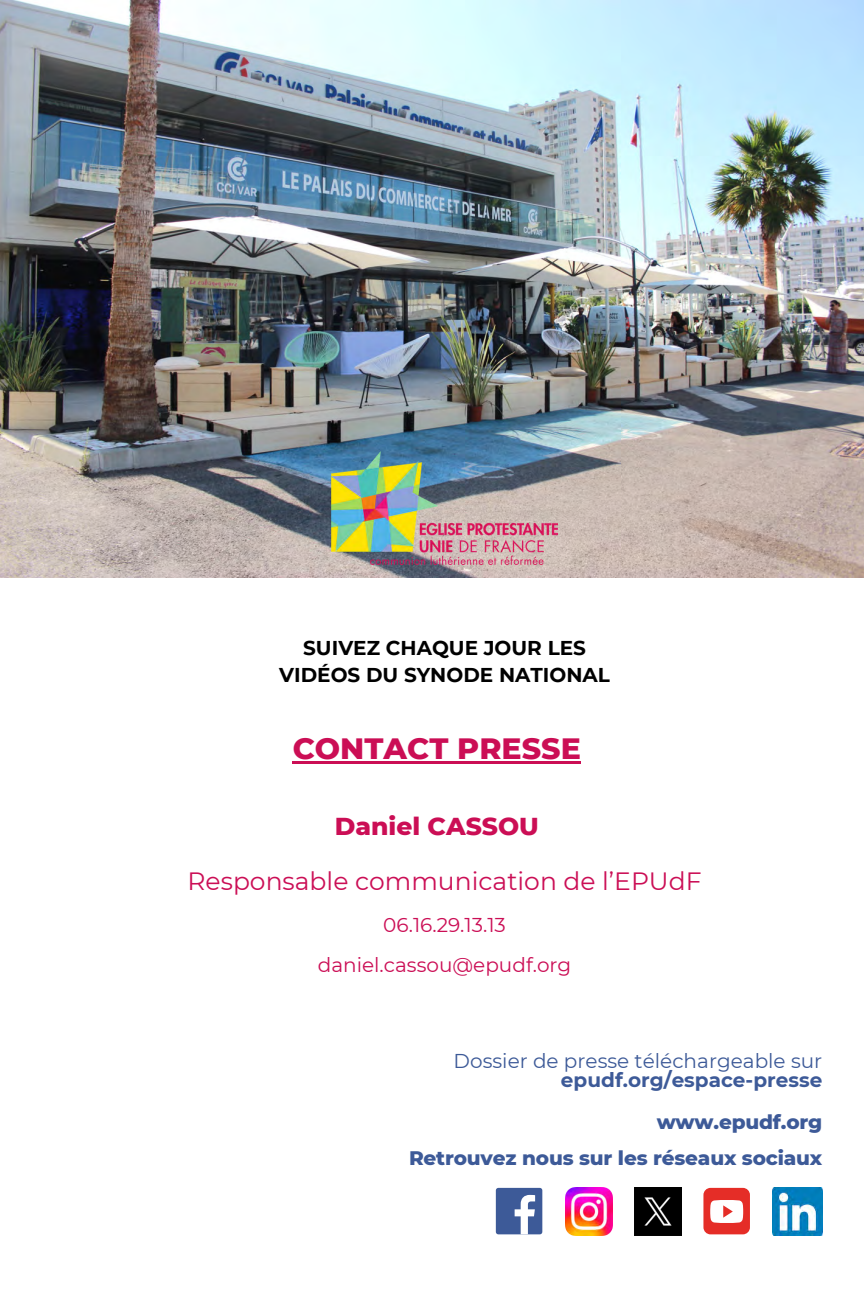
<style>
.page{position:relative;width:864px;height:1296px;background:#fff}
.page>*{position:absolute;margin:0;border:0;box-sizing:border-box;transform-origin:0 0}
.t1{font:800 30px "Montserrat";color:#cb0e55}
.t2{font:25px "Montserrat";color:#cb0e55}
.t3{font:800 25px "Montserrat";color:#cb0e55}
.t4{font:800 20px/36.1px "Montserrat";letter-spacing:-.01em;color:#3d5a98;text-align:right}
.t5{font:700 20px/27px "Montserrat";color:#000;text-align:center}
.t6{font:20px/40.2px "Montserrat";color:#cb0e55;text-align:center}
.t7{font:20px "Montserrat";color:#3d5a98}
.t8{font:700 20px "Montserrat";color:#3d5a98}
</style>
<div class="page">
<img style="left:0;top:0;width:864px;height:578px">
<img style="left:332px;top:451px;width:225px;height:113px">
<div style="left:703px;top:1188px;width:47px;height:46px;background:#e52d27;border-radius:7px"></div>
<svg style="left:710px;top:1200px;width:33px;height:23px"></svg>
<img style="left:565px;top:1188px;width:47px;height:47px">
<div style="left:496px;top:1188px;width:46px;height:46px;background:#3d5a98;border-radius:3px"></div>
<svg style="left:515px;top:1195px;width:20px;height:39px"></svg>
<img style="left:634px;top:1188px;width:47px;height:47px">
<img style="left:773px;top:1188px;width:49px;height:47px">
<hr style="left:293px;top:761px;width:288px;height:3px;background:#cb0e55">
<p class="t5" style="left:279px;top:634px;width:332px">SUIVEZ CHAQUE JOUR LES<br>VIDÉOS DU SYNODE NATIONAL</p>
<h1 class="t1" style="left:293px;top:730px;width:290px">CONTACT PRESSE</h1>
<p class="t3" style="left:335px;top:810px;width:206px">Daniel CASSOU</p>
<p class="t2" style="left:188px;top:866px;width:516px">Responsable communication de l’EPUdF</p>
<p class="t6" style="left:318px;top:905px;width:255px">06.16.29.13.13 daniel.cassou@epudf.org</p>
<p class="t7" style="left:454px;top:1048px;width:370px">Dossier de presse téléchargeable sur</p>
<p class="t8" style="left:561px;top:1068px;width:263px">epudf.org/espace-presse</p>
<p class="t4" style="left:409px;top:1104px;width:415px">www.epudf.org<br>Retrouvez nous sur les réseaux sociaux</p>
</div>
